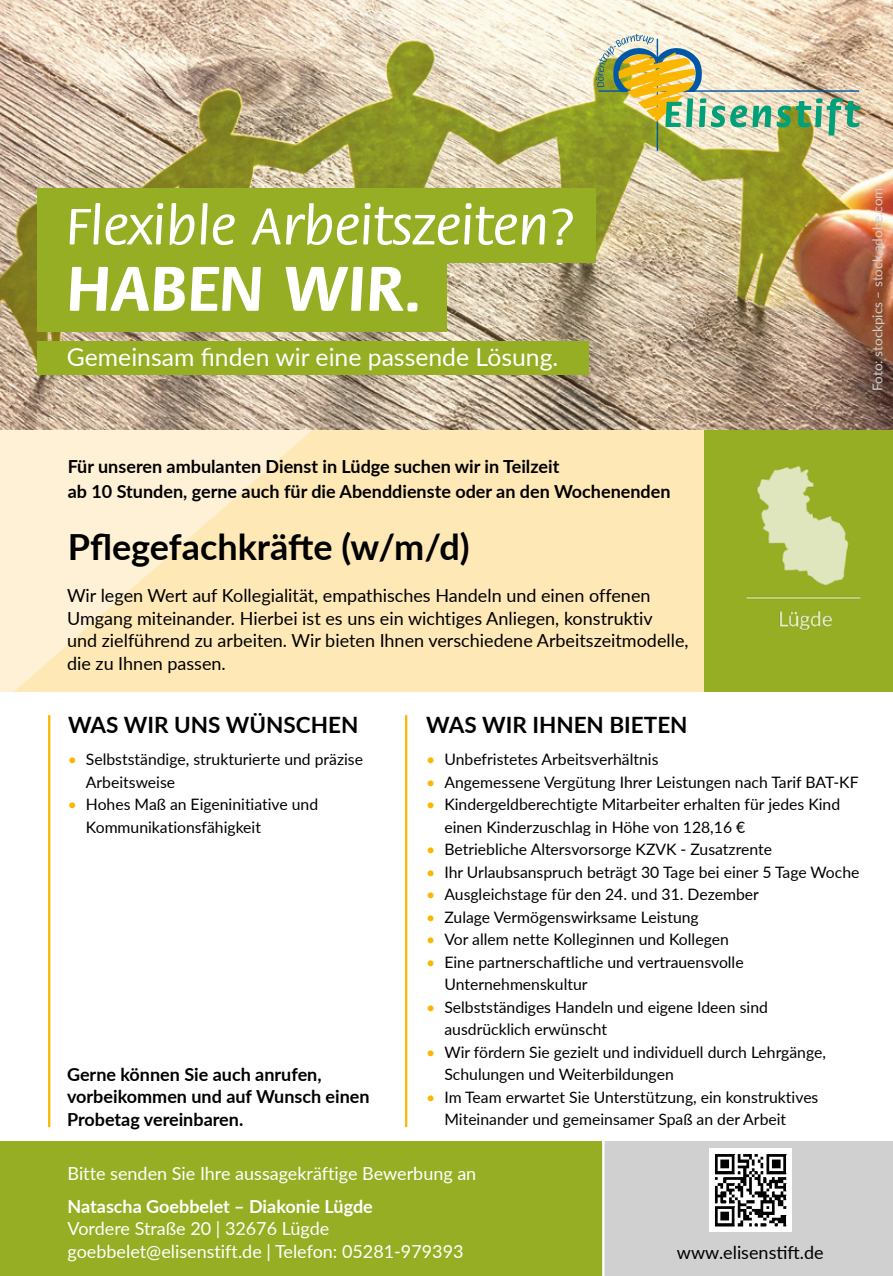
<style>
.page{position:relative;width:893px;height:1276px;background:#fff}
.page>*{position:absolute;margin:0;border:0;box-sizing:border-box;transform-origin:0 0}
.t1{font:700 67.5px "Flora Std";color:#fff}
.t2{font:500 56.25px "Flora Std";color:#fff}
.t3{font:700 36px "Lato";color:#000}
.t4{font:24.75px "Lato";color:#fff}
.t5{font:700 22.5px "Lato";color:#000}
.t6{font:18px/22.5px "Lato";color:#000}
.t7{font:700 18px/24.8px "Lato";color:#000}
.t8{font:18px "Lato";color:#fff}
.t9{font:700 18px "Lato";color:#fff}
.t10{font:15.75px/22.5px "Lato";color:#000}
.t11{font:13.5px "Lato";color:#d0d0d0}
.s1{color:#fab600}
</style>
<div class="page">
<svg style="left:0;top:429px;width:704px;height:263px;background:#fde9bd"></svg>
<div style="left:0;top:1124px;width:604px;height:152px;background:#96ae23"></div>
<div style="left:602px;top:1124px;width:291px;height:152px;background:#d0d0d0"></div>
<div style="left:704px;top:397px;width:189px;height:306px;background:#96ae23"></div>
<div style="left:0;top:692px;width:893px;height:448px;background:#fff"></div>
<hr style="left:602px;top:1117px;width:2px;height:159px;background:#fff">
<img style="left:709px;top:1148px;width:83px;height:83px">
<hr style="left:48px;top:715px;width:2px;height:412px;background:#fab600">
<hr style="left:405px;top:715px;width:2px;height:412px;background:#fab600">
<img style="left:0;top:0;width:893px;height:429px">
<hr style="left:657px;top:39px;width:1px;height:112px;background:#0058a6">
<img style="left:556px;top:19px;width:304px;height:116px">
<div style="left:37px;top:189px;width:558px;height:74px;background:#96ae23"></div>
<div style="left:37px;top:255px;width:409px;height:77px;background:#96ae23"></div>
<div style="left:37px;top:341px;width:551px;height:33px;background:#96ae23"></div>
<img style="left:746px;top:465px;width:115px;height:166px">
<p class="t2" style="left:66px;top:197px;width:511px">Flexible Arbeitszeiten?</p>
<p class="t1" style="left:66px;top:252px;width:358px">HABEN WIR.</p>
<p class="t4" style="left:67px;top:339px;width:493px">Gemeinsam finden wir eine passende Lösung.</p>
<p class="t11" style="left:868px;top:390px;width:204px;rotate:-90deg">Foto: stockpics – stock.adobe.com</p>
<p class="t7" style="left:68px;top:453px;width:604px">Für unseren ambulanten Dienst in Lüdge suchen wir in Teilzeit<br>ab 10 Stunden, gerne auch für die Abenddienste oder an den Wochenenden</p>
<p class="t3" style="left:68px;top:520px;width:403px">Pflegefachkräfte (w/m/d)</p>
<p class="t6" style="left:67px;top:584px;width:585px">Wir legen Wert auf Kollegialität, empathisches Handeln und einen offenen</p>
<p class="t6" style="left:67px;top:606px;width:587px">Umgang miteinander. Hierbei ist es uns ein wichtiges Anliegen, konstruktiv</p>
<p class="t6" style="left:67px;top:629px;width:623px">und zielführend zu arbeiten. Wir bieten Ihnen verschiedene Arbeitszeitmodelle, die zu Ihnen passen.</p>
<p class="t5" style="left:68px;top:708px;width:292px">WAS WIR UNS WÜNSCHEN</p>
<p class="t5" style="left:426px;top:708px;width:263px">WAS WIR IHNEN BIETEN</p>
<p class="t10" style="left:86px;top:747px;width:279px;text-indent:-18px"><span class="s1">•</span> Selbstständige, strukturierte und präzise<br>Arbeitsweise</p>
<p class="t10" style="left:86px;top:792px;width:234px;text-indent:-18px"><span class="s1">•</span> Hohes Maß an Eigeninitiative und<br>Kommunikationsfähigkeit</p>
<p class="t7" style="left:67px;top:1061px;width:256px">Gerne können Sie auch anrufen,</p>
<p class="t7" style="left:67px;top:1085px;width:304px;line-height:22.5px">vorbeikommen und auf Wunsch einen<br>Probetag vereinbaren.</p>
<p class="t10" style="left:426px;top:747px;width:234px"><span class="s1">•</span> Unbefristetes Arbeitsverhältnis</p>
<p class="t10" style="left:426px;top:770px;width:434px"><span class="s1">•</span> Angemessene Vergütung Ihrer Leistungen nach Tarif BAT-KF</p>
<p class="t10" style="left:444px;top:792px;width:397px;text-indent:-18px"><span class="s1">•</span> Kindergeldberechtigte Mitarbeiter erhalten für jedes Kind einen Kinderzuschlag in Höhe von 128,16 €</p>
<p class="t10" style="left:426px;top:837px;width:347px"><span class="s1">•</span> Betriebliche Altersvorsorge KZVK - Zusatzrente</p>
<p class="t10" style="left:426px;top:860px;width:435px"><span class="s1">•</span> Ihr Urlaubsanspruch beträgt 30 Tage bei einer 5 Tage Woche</p>
<p class="t10" style="left:426px;top:882px;width:334px"><span class="s1">•</span> Ausgleichstage für den 24. und 31. Dezember</p>
<p class="t10" style="left:426px;top:905px;width:274px"><span class="s1">•</span> Zulage Vermögenswirksame Leistung</p>
<p class="t10" style="left:426px;top:927px;width:304px"><span class="s1">•</span> Vor allem nette Kolleginnen und Kollegen</p>
<p class="t10" style="left:444px;top:950px;width:301px;text-indent:-18px"><span class="s1">•</span> Eine partnerschaftliche und vertrauensvolle<br>Unternehmenskultur</p>
<p class="t10" style="left:444px;top:995px;width:325px;text-indent:-18px"><span class="s1">•</span> Selbstständiges Handeln und eigene Ideen sind ausdrücklich erwünscht</p>
<p class="t10" style="left:444px;top:1040px;width:383px;text-indent:-18px"><span class="s1">•</span> Wir fördern Sie gezielt und individuell durch Lehrgänge,<br>Schulungen und Weiterbildungen</p>
<p class="t10" style="left:444px;top:1085px;width:375px;text-indent:-18px"><span class="s1">•</span> Im Team erwartet Sie Unterstützung, ein konstruktives<br>Miteinander und gemeinsamer Spaß an der Arbeit</p>
<p class="t8" style="left:68px;top:1160px;width:410px">Bitte senden Sie Ihre aussagekräftige Bewerbung an</p>
<p class="t9" style="left:68px;top:1193px;width:307px">Natascha Goebbelet – Diakonie Lügde</p>
<p class="t8" style="left:68px;top:1215px;width:263px">Vordere Straße 20 | 32676 Lügde</p>
<p class="t8" style="left:68px;top:1238px;width:398px">goebbelet@elisenstift.de | Telefon: 05281-979393</p>
<p class="t6" style="left:677px;top:1240px;width:148px">www.elisenstift.de</p>
</div>
